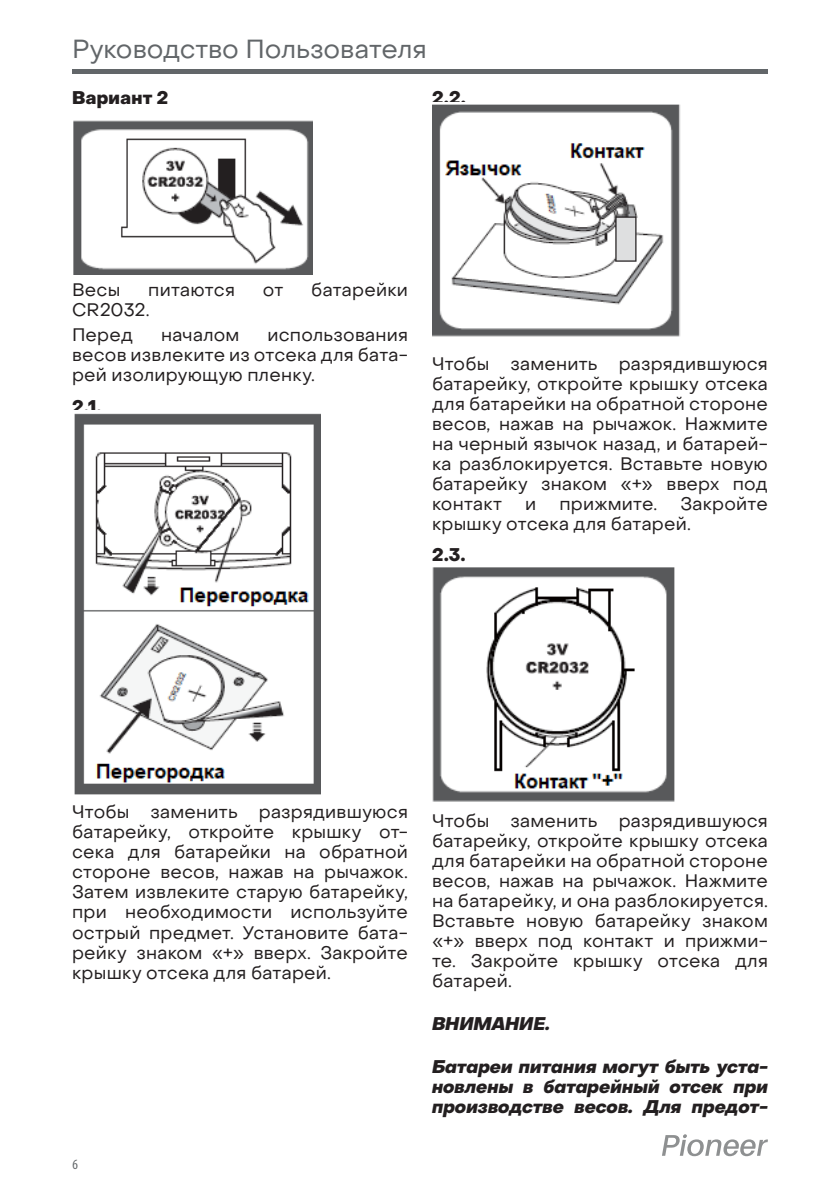
<style>
.page{position:relative;width:840px;height:1191px;background:#fff}
.page>*{position:absolute;margin:0;border:0;box-sizing:border-box;transform-origin:0 0}
.t1{font:26px "Object Sans";color:#626669}
.Основной_текст{font:18px/20px "Object Sans";letter-spacing:.015em;color:#231f20;text-align:justify}
.Внимание{font:italic 800 18px/20px "Object Sans";letter-spacing:.005em;color:#231f20;text-align:justify}
.ПОДзагаловки{font:800 18px "Object Sans";letter-spacing:.025em;color:#231f20}
.t2{font:condensed 14.2px "Myriad Pro";color:#626669}
</style>
<div class="page">
<hr style="left:72px;top:69px;width:695px;height:4px;background:#626669">
<svg style="left:662px;top:1134px;width:105px;height:22px"></svg>
<img style="left:432px;top:104px;width:248px;height:233px">
<img style="left:432px;top:567px;width:243px;height:234px">
<img style="left:73px;top:121px;width:240px;height:153px">
<img style="left:74px;top:413px;width:247px;height:382px">
<h1 class="t1" style="left:72px;top:33px;width:356px">Руководство Пользователя</h1>
<p class="ПОДзагаловки" style="left:72px;top:87px;width:97px">Вариант 2</p>
<p class="ПОДзагаловки" style="left:432px;top:87px;width:35px">2.2.</p>
<p class="Основной_текст" style="left:72px;top:279px;width:50px">Весы</p>
<p class="Основной_текст" style="left:148px;top:279px;width:88px">питаются</p>
<p class="Основной_текст" style="left:263px;top:279px;width:22px">от</p>
<p class="Основной_текст" style="left:311px;top:279px;width:98px">батарейки</p>
<p class="Основной_текст" style="left:72px;top:299px;width:79px">CR2032.</p>
<p class="Основной_текст" style="left:72px;top:325px;width:62px">Перед</p>
<p class="Основной_текст" style="left:161px;top:325px;width:80px">началом</p>
<p class="Основной_текст" style="left:72px;top:325px;width:337px;text-indent:195px">использования весов извлеките из отсека для бата&shy;рей изолирующую пленку.</p>
<p class="ПОДзагаловки" style="left:72px;top:395px;width:31px">2.1.</p>
<p class="Основной_текст" style="left:432px;top:354px;width:337px">Чтобы заменить разрядившуюся батарейку, откройте крышку отсека для батарейки на обратной стороне весов, нажав на рычажок. Нажмите на черный язычок назад, и батарей&shy;ка разблокируется. Вставьте новую батарейку знаком «+» вверх под контакт</p>
<p class="Основной_текст" style="left:432px;top:494px;width:337px;text-indent:248px">Закройте крышку отсека для батарей.</p>
<p class="ПОДзагаловки" style="left:432px;top:544px;width:35px">2.3.</p>
<p class="Основной_текст" style="left:525px;top:494px;width:13px">и</p>
<p class="Основной_текст" style="left:559px;top:494px;width:99px">прижмите.</p>
<p class="Основной_текст" style="left:72px;top:802px;width:337px">Чтобы заменить разрядившуюся батарейку, откройте крышку от&shy;сека для батарейки на обратной стороне весов, нажав на рычажок.<br>Затем извлеките старую батарейку, при необходимости используйте острый предмет. Установите бата&shy;рейку знаком «+» вверх. Закройте крышку отсека для батарей.</p>
<p class="t2" style="left:72px;top:1156px;width:7px">6</p>
<p class="Основной_текст" style="left:432px;top:811px;width:337px">Чтобы заменить разрядившуюся батарейку, откройте крышку отсека для батарейки на обратной стороне весов, нажав на рычажок. Нажмите на батарейку, и она разблокируется.<br>Вставьте новую батарейку знаком «+» вверх под контакт и прижми&shy;те. Закройте крышку отсека для батарей.</p>
<p class="Внимание" style="left:432px;top:1014px;width:119px">ВНИМАНИЕ.</p>
<p class="Внимание" style="left:432px;top:1056px;width:337px">Батареи питания могут быть уста&shy;новлены в батарейный отсек при производстве весов. Для предот-</p>
</div>
